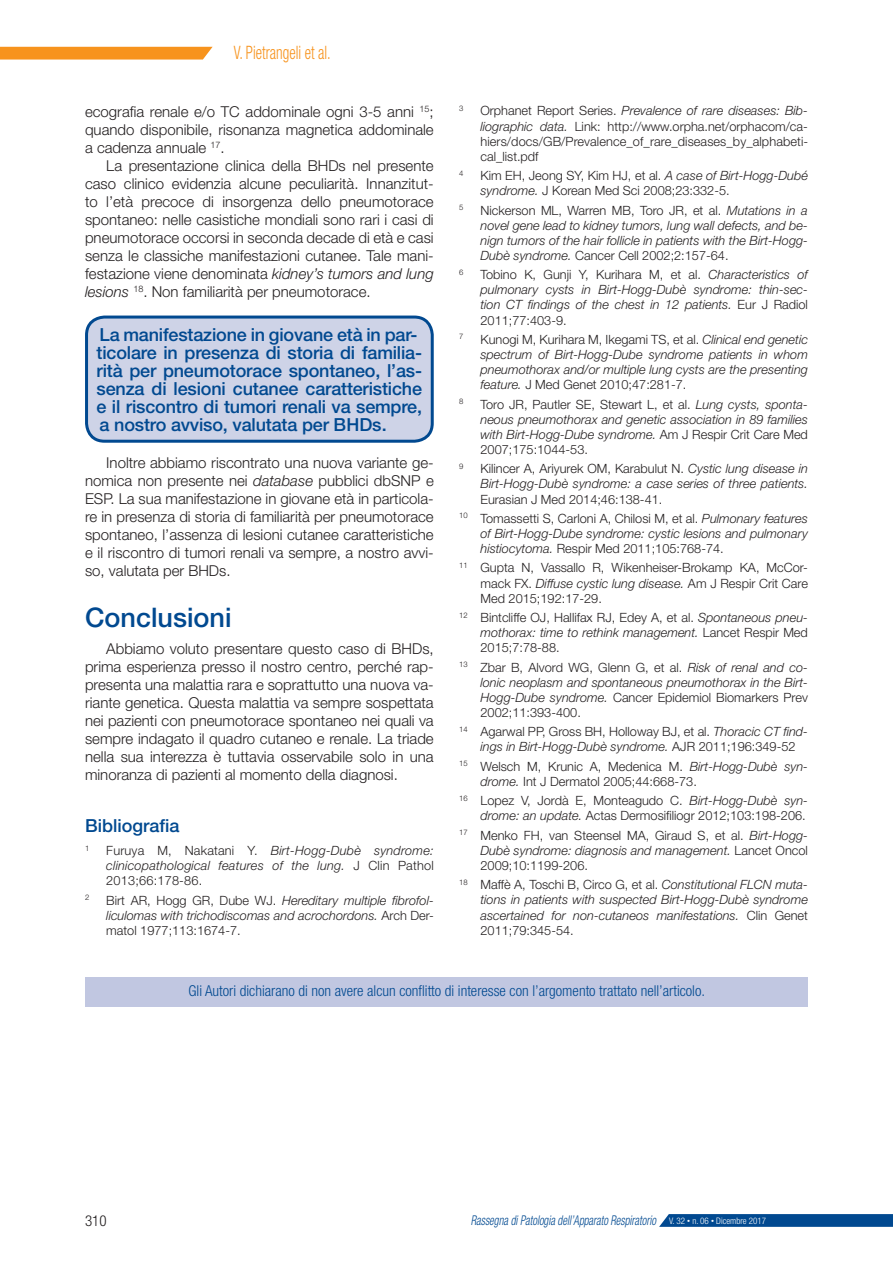
<style>
.page{position:relative;width:893px;height:1263px;background:#fff}
.page>*{position:absolute;margin:0;border:0;box-sizing:border-box;transform-origin:0 0}
.t1{font:500 27px "Helvetica Neue LT Std";color:#014990}
.t2{font:300 condensed 18.45px "Helvetica Neue LT Std";color:#f7931d;scale:.8 1}
.t3{font:500 18px/18px "Helvetica Neue LT Std";letter-spacing:-.01em;color:#014990}
.t4{font:300 15px/18px "Helvetica Neue LT Std";color:#231f20;text-align:justify}
.t5{font:300 condensed 15px "Helvetica Neue LT Std";color:#014990}
.t6{font:300 condensed 15px "Helvetica Neue LT Std";color:#231f20}
.t7{font:italic 300 condensed 13.5px "Helvetica Neue LT Std";color:#014990;scale:.8 1}
.t8{font:italic 300 12.75px/15.1px "Helvetica Neue LT Std";color:#231f20;text-align:justify}
.t9{font:300 12.75px/15.1px "Helvetica Neue LT Std";color:#231f20;text-align:justify}
.t10{font:300 7.65px "Helvetica Neue LT Std";color:#231f20}
.s1{font-style:italic}
.s2{font-style:normal}
.s3{font-style:normal;font-size:9px;color:#fff}
.s4{font-style:normal;font-size:6px;color:#fff}
</style>
<div class="page">
<svg style="left:0;top:47px;width:213px;height:13px;background:#f7992a"></svg>
<svg style="left:659px;top:1214px;width:234px;height:13px;background:#0a5094"></svg>
<div style="left:87px;top:317px;width:345px;height:124px;background:#ced3e7;border-radius:18px"></div>
<div style="left:85px;top:316px;width:349px;height:127px;border:3px solid #014990;border-radius:18px"></div>
<div style="left:85px;top:977px;width:723px;height:30px;background:#c1c7e1"></div>
<h2 class="t2" style="left:234px;top:42px;width:123px">V. Pietrangeli et al.</h2>
<p class="t4" style="left:85px;top:102px;width:350px">ecografia renale e/o TC addominale ogni 3-5 anni <sup>15</sup>; quando disponibile, risonanza magnetica addominale a cadenza annuale <sup>17</sup>.</p>
<p class="t4" style="left:85px;top:156px;width:350px;text-indent:21px">La presentazione clinica della BHDs nel presente caso clinico evidenzia alcune peculiarità. Innanzitut&shy;to l’età precoce di insorgenza dello pneumotorace spontaneo: nelle casistiche mondiali sono rari i casi di pneumotorace occorsi in seconda decade di età e casi senza le classiche manifestazioni cutanee. Tale mani&shy;festazione viene denominata <span class="s1">kidney’s tumors and lung lesions</span> <sup>18</sup>. Non familiarità per pneumotorace.</p>
<p class="t3" style="left:97px;top:325px;width:327px">La manifestazione in giovane età in par&shy;ticolare in presenza di storia di familia&shy;rità per pneumotorace spontaneo, l’as&shy;senza di lesioni cutanee caratteristiche e il riscontro di tumori renali va sempre, a nostro avviso, valutata per BHDs.</p>
<p class="t4" style="left:85px;top:453px;width:350px;text-indent:21px">Inoltre abbiamo riscontrato una nuova variante ge&shy;nomica non presente nei <span class="s1">database</span> pubblici dbSNP e ESP. La sua manifestazione in giovane età in particola&shy;re in presenza di storia di familiarità per pneumotorace spontaneo, l’assenza di lesioni cutanee caratteristiche e il riscontro di tumori renali va sempre, a nostro avvi&shy;so, valutata per BHDs.</p>
<h1 class="t1" style="left:85px;top:602px;width:148px">Conclusioni</h1>
<p class="t4" style="left:85px;top:639px;width:350px;text-indent:21px">Abbiamo voluto presentare questo caso di BHDs, prima esperienza presso il nostro centro, perché rap&shy;presenta una malattia rara e soprattutto una nuova va&shy;riante genetica. Questa malattia va sempre sospettata nei pazienti con pneumotorace spontaneo nei quali va sempre indagato il quadro cutaneo e renale. La triade nella sua interezza è tuttavia osservabile solo in una minoranza di pazienti al momento della diagnosi.</p>
<h3 class="t3" style="left:85px;top:816px;width:96px">Bibliografia</h3>
<p class="t10" style="left:85px;top:843px;width:6px">1</p>
<p class="t8" style="left:106px;top:843px;width:329px"><span class="s2">Furuya M, Nakatani Y.</span> Birt-Hogg-Dubè syndrome: clinicopathological features of the lung. <span class="s2">J Clin Pathol 2013;66:178-86.</span></p>
<p class="t10" style="left:85px;top:893px;width:6px">2</p>
<p class="t8" style="left:106px;top:892px;width:329px"><span class="s2">Birt AR, Hogg GR, Dube WJ.</span> Hereditary multiple fibrofol&shy;liculomas with trichodiscomas and acrochordons. <span class="s2">Arch Der&shy;matol 1977;113:1674-7.</span></p>
<p class="t10" style="left:459px;top:104px;width:6px">3</p>
<p class="t9" style="left:480px;top:103px;width:329px">Orphanet Report Series. <span class="s1">Prevalence of rare diseases: Bib&shy;liographic data.</span> Link: http://www.orpha.net/orphacom/ca&shy;hiers/docs/GB/Prevalence_of_rare_diseases_by_alphabeti&shy;cal_list.pdf</p>
<p class="t10" style="left:459px;top:168px;width:6px">4</p>
<p class="t9" style="left:480px;top:168px;width:329px">Kim EH, Jeong SY, Kim HJ, et al. <span class="s1">A case of Birt-Hogg-Dubé syndrome.</span> J Korean Med Sci 2008;23:332-5.</p>
<p class="t10" style="left:459px;top:203px;width:6px">5</p>
<p class="t8" style="left:480px;top:202px;width:329px"><span class="s2">Nickerson ML, Warren MB, Toro JR, et al.</span> Mutations in a novel gene lead to kidney tumors, lung wall defects, and be&shy;nign tumors of the hair follicle in patients with the Birt-Hogg-Dubè syndrome. <span class="s2">Cancer Cell 2002;2:157-64.</span></p>
<p class="t10" style="left:459px;top:267px;width:6px">6</p>
<p class="t8" style="left:480px;top:267px;width:329px"><span class="s2">Tobino K, Gunji Y, Kurihara M, et al.</span> Characteristics of pulmonary cysts in Birt-Hogg-Dubè syndrome: thin-sec&shy;tion CT findings of the chest in 12 patients. <span class="s2">Eur J Radiol 2011;77:403-9.</span></p>
<p class="t10" style="left:459px;top:332px;width:6px">7</p>
<p class="t8" style="left:480px;top:332px;width:329px"><span class="s2">Kunogi M, Kurihara M, Ikegami TS, et al.</span> Clinical end genetic spectrum of Birt-Hogg-Dube syndrome patients in whom pneumothorax and/or multiple lung cysts are the presenting feature. <span class="s2">J Med Genet 2010;47:281-7.</span></p>
<p class="t10" style="left:459px;top:397px;width:6px">8</p>
<p class="t8" style="left:480px;top:396px;width:329px"><span class="s2">Toro JR, Pautler SE, Stewart L, et al.</span> Lung cysts, sponta&shy;neous pneumothorax and genetic association in 89 families with Birt-Hogg-Dube syndrome. <span class="s2">Am J Respir Crit Care Med 2007;175:1044-53.</span></p>
<p class="t10" style="left:459px;top:461px;width:6px">9</p>
<p class="t8" style="left:480px;top:461px;width:329px"><span class="s2">Kilincer A, Ariyurek OM, Karabulut N.</span> Cystic lung disease in<br>Birt-Hogg-Dubè syndrome: a case series of three patients.</p>
<p class="t9" style="left:459px;top:489px;width:350px;line-height:19.4px;text-indent:21px">Eurasian J Med 2014;46:138-41.<br><sup>10</sup> Tomassetti S, Carloni A, Chilosi M, et al. <span class="s1">Pulmonary features</span></p>
<p class="t8" style="left:480px;top:526px;width:329px">of Birt-Hogg-Dube syndrome: cystic lesions and pulmonary histiocytoma. <span class="s2">Respir Med 2011;105:768-74.</span></p>
<p class="t9" style="left:480px;top:560px;width:329px;text-indent:-21px"><sup>11</sup> Gupta N, Vassallo R, Wikenheiser-Brokamp KA, McCor&shy;mack FX. <span class="s1">Diffuse cystic lung disease.</span> Am J Respir Crit Care Med 2015;192:17-29.</p>
<p class="t9" style="left:480px;top:610px;width:329px;text-indent:-21px"><sup>12</sup> Bintcliffe OJ, Hallifax RJ, Edey A, et al. <span class="s1">Spontaneous pneu&shy;mothorax: time to rethink management.</span> Lancet Respir Med 2015;7:78-88.</p>
<p class="t8" style="left:480px;top:659px;width:329px;text-indent:-21px"><sup>13</sup> <span class="s2">Zbar B, Alvord WG, Glenn G, et al.</span> Risk of renal and co&shy;lonic neoplasm and spontaneous pneumothorax in the Birt-Hogg-Dube syndrome. <span class="s2">Cancer Epidemiol Biomarkers Prev 2002;11:393-400.</span></p>
<p class="t9" style="left:480px;top:724px;width:329px;text-indent:-21px"><sup>14</sup> Agarwal PP, Gross BH, Holloway BJ, et al. <span class="s1">Thoracic CT find&shy;ings in Birt-Hogg-Dubè syndrome.</span> AJR 2011;196:349-52</p>
<p class="t9" style="left:480px;top:758px;width:329px;text-indent:-21px"><sup>15</sup> Welsch M, Krunic A, Medenica M. <span class="s1">Birt-Hogg-Dubè syn&shy;drome.</span> Int J Dermatol 2005;44:668-73.</p>
<p class="t9" style="left:459px;top:793px;width:350px;text-align:right"><sup>16</sup> Lopez V, Jordà E, Monteagudo C. <span class="s1">Birt-Hogg-Dubè syn&shy;drome: an update.</span> Actas Dermosifiliogr 2012;103:198-206.</p>
<p class="t9" style="left:480px;top:827px;width:329px;text-indent:-21px"><sup>17</sup> Menko FH, van Steensel MA, Giraud S, et al. <span class="s1">Birt-Hogg-Dubè syndrome: diagnosis and management.</span> Lancet Oncol 2009;10:1199-206.</p>
<p class="t8" style="left:480px;top:877px;width:329px;text-indent:-21px"><sup>18</sup> <span class="s2">Maffè A, Toschi B, Circo G, et al.</span> Constitutional FLCN muta&shy;tions in patients with suspected Birt-Hogg-Dubè syndrome ascertained for non-cutaneos manifestations. <span class="s2">Clin Genet 2011;79:345-54.</span></p>
<p class="t5" style="left:189px;top:982px;width:518px">Gli Autori dichiarano di non avere alcun conflitto di interesse con l’argomento trattato nell’articolo.</p>
<p class="t6" style="left:85px;top:1212px;width:23px">310</p>
<p class="t7" style="left:471px;top:1212px;width:371px">Rassegna di Patologia dell’Apparato Respiratorio <span class="s3">V. 32</span> <span class="s4">•</span> <span class="s3">n. 06</span> <span class="s4">•</span> <span class="s3">Dicembre 2017</span></p>
</div>
